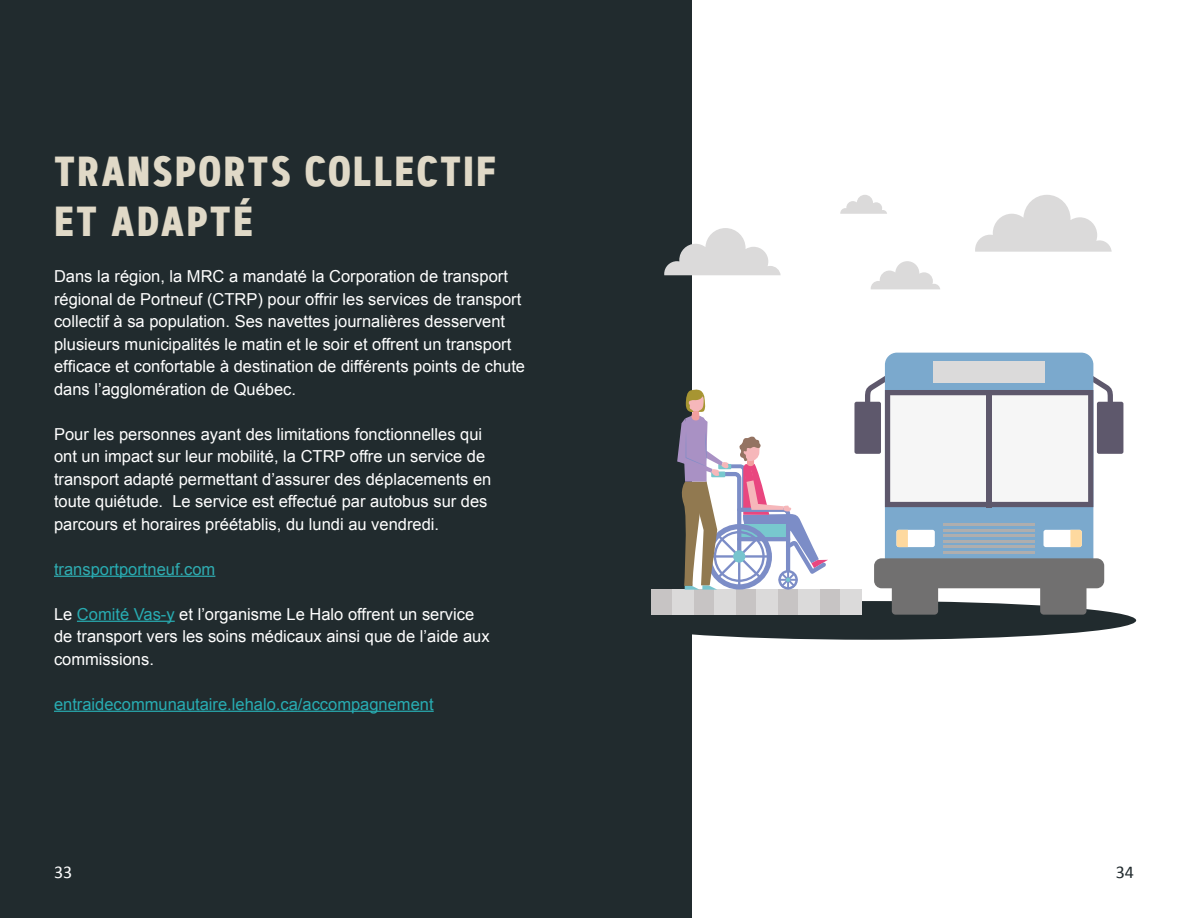
<style>
.page{position:relative;width:1188px;height:918px;background:#fff}
.page>*{position:absolute;margin:0;border:0;box-sizing:border-box;transform-origin:0 0}
.t1{font:700 42px "Artegra Sans Condensed";letter-spacing:.05em;color:#e0d9c7}
.t2{font:18px "Calibri";color:#fff}
.t3{font:18px "Calibri";color:#212b2e}
.t4{font:16.5px/22.5px "Arial";color:#fff}
.t5{font:16.5px "Arial";color:#28acb2}
.t6{font:16.5px "Arial";color:#2facb1}
.s1{color:#28acb2}
</style>
<div class="page">
<div style="left:0;top:0;width:692px;height:918px;background:#212b2e"></div>
<div style="left:609px;top:601px;width:527px;height:39px;background:#212b2e;border-radius:50%"></div>
<hr style="left:54px;top:576px;width:37px;height:1px;background:#2facb1">
<hr style="left:91px;top:576px;width:57px;height:1px;background:#28acb2">
<hr style="left:148px;top:576px;width:67px;height:1px;background:#2facb1">
<hr style="left:77px;top:621px;width:98px;height:1px;background:#28acb2">
<hr style="left:54px;top:711px;width:380px;height:1px;background:#28acb2">
<svg style="left:664px;top:228px;width:117px;height:47px"></svg>
<svg style="left:975px;top:195px;width:137px;height:57px"></svg>
<svg style="left:871px;top:261px;width:69px;height:28px"></svg>
<svg style="left:840px;top:195px;width:47px;height:19px"></svg>
<div style="left:651px;top:590px;width:211px;height:25px;background:#c7c4c4"></div>
<div style="left:672px;top:590px;width:21px;height:25px;background:#dbdada"></div>
<div style="left:714px;top:590px;width:22px;height:25px;background:#dbdada"></div>
<div style="left:757px;top:590px;width:21px;height:25px;background:#dbdada"></div>
<div style="left:799px;top:590px;width:21px;height:25px;background:#dbdada"></div>
<div style="left:841px;top:590px;width:21px;height:25px;background:#dbdada"></div>
<div style="left:1097px;top:402px;width:26px;height:52px;background:#5e586c;border-radius:2px"></div>
<div style="left:854px;top:402px;width:27px;height:52px;background:#5e586c;border-radius:2px"></div>
<svg style="left:892px;top:588px;width:46px;height:27px"></svg>
<svg style="left:1040px;top:588px;width:46px;height:27px"></svg>
<div style="left:885px;top:353px;width:208px;height:234px;background:#7ba9cd;border-radius:12px"></div>
<div style="left:874px;top:558px;width:230px;height:30px;background:#717070;border-radius:7px"></div>
<div style="left:897px;top:530px;width:38px;height:17px;background:#fff;border-radius:2px"></div>
<svg style="left:897px;top:530px;width:11px;height:17px"></svg>
<div style="left:1044px;top:530px;width:38px;height:17px;background:#fff;border-radius:2px"></div>
<svg style="left:1070px;top:530px;width:12px;height:17px"></svg>
<svg style="left:865px;top:375px;width:248px;height:132px"></svg>
<div style="left:987px;top:390px;width:5px;height:117px;background:#5e586c"></div>
<div style="left:933px;top:361px;width:112px;height:22px;background:#dbdada"></div>
<hr style="left:944px;top:523px;width:91px;height:3px;background:#afaeae">
<hr style="left:944px;top:529px;width:91px;height:3px;background:#afaeae">
<hr style="left:944px;top:534px;width:91px;height:3px;background:#afaeae">
<hr style="left:944px;top:540px;width:91px;height:3px;background:#afaeae">
<hr style="left:944px;top:545px;width:91px;height:3px;background:#afaeae">
<hr style="left:944px;top:551px;width:91px;height:3px;background:#afaeae">
<svg style="left:677px;top:389px;width:151px;height:201px"></svg>
<p class="t1" style="left:54px;top:140px;width:444px">TRANSPORTS COLLECTIF</p>
<p class="t1" style="left:54px;top:190px;width:201px">ET ADAPTÉ</p>
<p class="t4" style="left:54px;top:265px;width:473px">Dans la région, la MRC a mandaté la Corporation de transport régional de Portneuf (CTRP) pour offrir les services de transport collectif à sa population. Ses navettes journalières desservent plusieurs municipalités le matin et le soir et offrent un transport efficace et confortable à destination de différents points de chute dans l’agglomération de Québec.</p>
<p class="t4" style="left:54px;top:423px;width:439px">Pour les personnes ayant des limitations fonctionnelles qui ont un impact sur leur mobilité, la CTRP offre un service de transport adapté permettant d’assurer des déplacements en toute quiétude. Le service est effectué par autobus sur des parcours et horaires préétablis, du lundi au vendredi.</p>
<p class="t6" style="left:54px;top:558px;width:163px">trans<span class="s1">portport</span>neuf.com</p>
<p class="t4" style="left:54px;top:603px;width:437px">Le <span class="s1">Comité Vas-y</span> et l’organisme Le Halo offrent un service de transport vers les soins médicaux ainsi que de l’aide aux commissions.</p>
<p class="t5" style="left:54px;top:693px;width:381px">entraidecommunautaire.lehalo.ca/accompagnement</p>
<p class="t2" style="left:54px;top:859px;width:20px">33</p>
<p class="t3" style="left:1116px;top:859px;width:20px">34</p>
</div>
